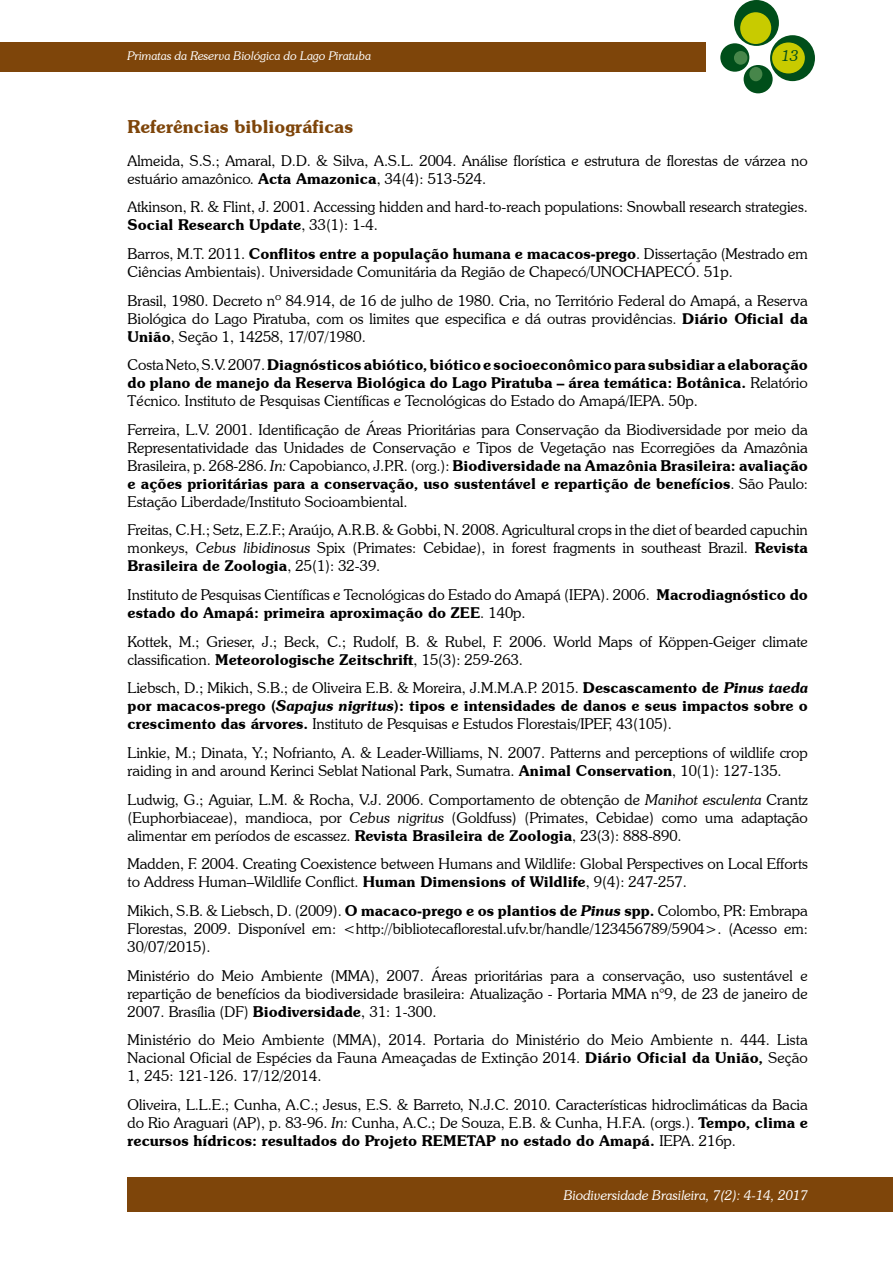
<style>
.page{position:relative;width:893px;height:1263px;background:#fff}
.page>*{position:absolute;margin:0;border:0;box-sizing:border-box;transform-origin:0 0}
.t1{font:600 18px "Souvenir IT Cby BT";color:#7e450a}
.t2{font:300 15px/18px "Souvenir IT Cby BT";color:#000;text-align:justify}
.t3{font:600 15px/18px "Souvenir IT Cby BT";color:#000;text-align:justify}
.t4{font:italic 300 15px "Souvenir IT Cby BT";color:#004e1a}
.t5{font:italic 300 13.5px "Souvenir IT Cby BT";color:#fff}
.t6{font:italic 300 12px "Souvenir IT Cby BT";color:#fff}
.s1{font-weight:600}
.s2{font-weight:300}
.s3{font-style:italic}
.s4{font-weight:600;font-style:italic}
</style>
<div class="page">
<div style="left:0;top:43px;width:705px;height:29px;background:#7e450a"></div>
<div style="left:734px;top:0;width:45px;height:46px;background:#004e1a;border-radius:50%"></div>
<div style="left:770px;top:35px;width:45px;height:46px;background:#004e1a;border-radius:50%"></div>
<div style="left:720px;top:43px;width:29px;height:29px;background:#004e1a;border-radius:50%"></div>
<div style="left:744px;top:65px;width:29px;height:28px;background:#004e1a;border-radius:50%"></div>
<div style="left:740px;top:12px;width:31px;height:32px;background:#c8cb00;border-radius:50%"></div>
<div style="left:772px;top:42px;width:33px;height:31px;background:#c8cb00;border-radius:50%"></div>
<div style="left:734px;top:51px;width:13px;height:14px;background:#47864a;border-radius:50%"></div>
<div style="left:749px;top:67px;width:13px;height:14px;background:#47864a;border-radius:50%"></div>
<div style="left:128px;top:1178px;width:765px;height:34px;background:#7e450a"></div>
<p class="t6" style="left:128px;top:49px;width:245px">Primatas da Reserva Biológica do Lago Piratuba</p>
<p class="t4" style="left:782px;top:46px;width:18px">13</p>
<p class="t1" style="left:128px;top:115px;width:227px">Referências bibliográficas</p>
<p class="t2" style="left:128px;top:151px;width:682px">Almeida, S.S.; Amaral, D.D. &amp; Silva, A.S.L. 2004. Análise florística e estrutura de florestas de várzea no estuário amazônico. <span class="s1">Acta Amazonica</span>, 34(4): 513-524.</p>
<p class="t2" style="left:128px;top:198px;width:682px">Atkinson, R. &amp; Flint, J. 2001. Accessing hidden and hard-to-reach populations: Snowball research strategies.<br><span class="s1">Social Research Update</span>, 33(1): 1-4.</p>
<p class="t2" style="left:128px;top:244px;width:682px">Barros, M.T. 2011. <span class="s1">Conflitos entre a população humana e macacos-prego</span>. Dissertação (Mestrado em<br>Ciências Ambientais). Universidade Comunitária da Região de Chapecó/UNOCHAPECÓ. 51p.</p>
<p class="t2" style="left:128px;top:291px;width:682px">Brasil, 1980. Decreto nº 84.914, de 16 de julho de 1980. Cria, no Território Federal do Amapá, a Reserva Biológica do Lago Piratuba, com os limites que especifica e dá outras providências. <span class="s1">Diário Oficial da União</span>, Seção 1, 14258, 17/07/1980.</p>
<p class="t3" style="left:128px;top:356px;width:682px"><span class="s2">Costa Neto, S.V. 2007.</span> Diagnósticos abiótico, biótico e socioeconômico para subsidiar a elaboração do plano de manejo da Reserva Biológica do Lago Piratuba – área temática: Botânica. <span class="s2">Relatório Técnico. Instituto de Pesquisas Científicas e Tecnológicas do Estado do Amapá/IEPA. 50p.</span></p>
<p class="t2" style="left:128px;top:420px;width:682px">Ferreira, L.V. 2001. Identificação de Áreas Prioritárias para Conservação da Biodiversidade por meio da Representatividade das Unidades de Conservação e Tipos de Vegetação nas Ecorregiões da Amazônia Brasileira, p. 268-286. <span class="s3">In:</span> Capobianco, J.P.R. (org.): <span class="s1">Biodiversidade na Amazônia Brasileira: avaliação e ações prioritárias para a conservação, uso sustentável e repartição de benefícios</span>. São Paulo:<br>Estação Liberdade/Instituto Socioambiental.</p>
<p class="t2" style="left:128px;top:521px;width:682px">Freitas, C.H.; Setz, E.Z.F.; Araújo, A.R.B. &amp; Gobbi, N. 2008. Agricultural crops in the diet of bearded capuchin monkeys, <span class="s3">Cebus libidinosus</span> Spix (Primates: Cebidae), in forest fragments in southeast Brazil. <span class="s1">Revista Brasileira de Zoologia</span>, 25(1): 32-39.</p>
<p class="t2" style="left:128px;top:586px;width:682px">Instituto de Pesquisas Científicas e Tecnológicas do Estado do Amapá (IEPA). 2006. <span class="s1">Macrodiagnóstico do estado do Amapá: primeira aproximação do ZEE</span>. 140p.</p>
<p class="t2" style="left:128px;top:632px;width:682px">Kottek, M.; Grieser, J.; Beck, C.; Rudolf, B. &amp; Rubel, F. 2006. World Maps of Köppen-Geiger climate classification. <span class="s1">Meteorologische Zeitschrift</span>, 15(3): 259-263.</p>
<p class="t2" style="left:128px;top:679px;width:682px">Liebsch, D.; Mikich, S.B.; de Oliveira E.B. &amp; Moreira, J.M.M.A.P. 2015. <span class="s1">Descascamento de</span> <span class="s4">Pinus taeda </span><span class="s1">por macacos-prego (</span><span class="s4">Sapajus nigritus</span><span class="s1">): tipos e intensidades de danos e seus impactos sobre o crescimento das árvores.</span> Instituto de Pesquisas e Estudos Florestais/IPEF, 43(105).</p>
<p class="t2" style="left:128px;top:743px;width:682px">Linkie, M.; Dinata, Y.; Nofrianto, A. &amp; Leader-Williams, N. 2007. Patterns and perceptions of wildlife crop raiding in and around Kerinci Seblat National Park, Sumatra. <span class="s1">Animal Conservation</span>, 10(1): 127-135.</p>
<p class="t2" style="left:128px;top:790px;width:682px">Ludwig, G.; Aguiar, L.M. &amp; Rocha, V.J. 2006. Comportamento de obtenção de <span class="s3">Manihot esculenta</span> Crantz (Euphorbiaceae), mandioca, por <span class="s3">Cebus nigritus</span> (Goldfuss) (Primates, Cebidae) como uma adaptação alimentar em períodos de escassez. <span class="s1">Revista Brasileira de Zoologia</span>, 23(3): 888-890.</p>
<p class="t2" style="left:128px;top:855px;width:682px">Madden, F. 2004. Creating Coexistence between Humans and Wildlife: Global Perspectives on Local Efforts to Address Human–Wildlife Conflict. <span class="s1">Human Dimensions of Wildlife</span>, 9(4): 247-257.</p>
<p class="t2" style="left:128px;top:901px;width:682px">Mikich, S.B. &amp; Liebsch, D. (2009). <span class="s1">O macaco-prego e os plantios de</span> <span class="s4">Pinus</span> <span class="s1">spp.</span> Colombo, PR: Embrapa Florestas, 2009. Disponível em: &lt;http://bibliotecaflorestal.ufv.br/handle/123456789/5904&gt;. (Acesso em:<br>30/07/2015).</p>
<p class="t2" style="left:128px;top:966px;width:682px">Ministério do Meio Ambiente (MMA), 2007. Áreas prioritárias para a conservação, uso sustentável e repartição de benefícios da biodiversidade brasileira: Atualização - Portaria MMA n°9, de 23 de janeiro de 2007. Brasília (DF) <span class="s1">Biodiversidade</span>, 31: 1-300.</p>
<p class="t2" style="left:128px;top:1031px;width:682px">Ministério do Meio Ambiente (MMA), 2014. Portaria do Ministério do Meio Ambiente n. 444. Lista Nacional Oficial de Espécies da Fauna Ameaçadas de Extinção 2014. <span class="s1">Diário Oficial da União,</span> Seção 1, 245: 121-126. 17/12/2014.</p>
<p class="t2" style="left:128px;top:1095px;width:682px">Oliveira, L.L.E.; Cunha, A.C.; Jesus, E.S. &amp; Barreto, N.J.C. 2010. Características hidroclimáticas da Bacia do Rio Araguari (AP), p. 83-96. <span class="s3">In:</span> Cunha, A.C.; De Souza, E.B. &amp; Cunha, H.F.A. (orgs.). <span class="s1">Tempo, clima e recursos hídricos: resultados do Projeto REMETAP no estado do Amapá.</span> IEPA. 216p.</p>
<p class="t5" style="left:564px;top:1187px;width:246px">Biodiversidade Brasileira, 7(2): 4-14, 2017</p>
</div>
